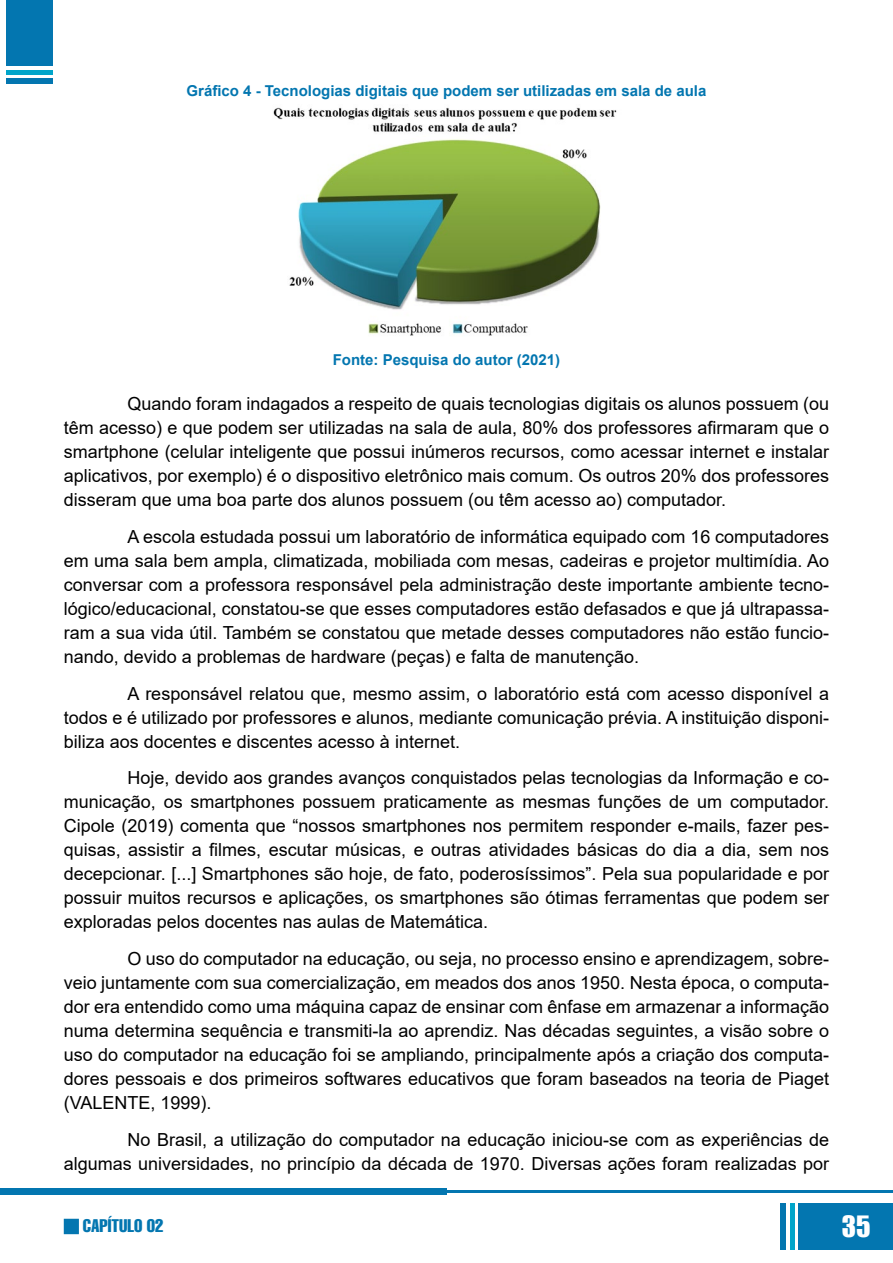
<style>
.page{position:relative;width:893px;height:1263px;background:#fff}
.page>*{position:absolute;margin:0;border:0;box-sizing:border-box;transform-origin:0 0}
.t1{font:27px "Impact";color:#fff}
.t2{font:18px/24px "Arial";color:#000;text-align:justify}
.t3{font:extra-condensed 18px "Helvetica";color:#0376b0}
.t4{font:700 15px "Arial";color:#0376b0}
</style>
<div class="page">
<div style="left:798px;top:1203px;width:95px;height:47px;background:#0376b0"></div>
<hr style="left:790px;top:1203px;width:4px;height:47px;background:#00a5ca">
<div style="left:780px;top:1203px;width:6px;height:47px;background:#0376b0"></div>
<div style="left:0;top:1188px;width:446px;height:7px;background:#0376b0"></div>
<hr style="left:446px;top:1191px;width:447px;height:2px;background:#0376b0">
<div style="left:6px;top:0;width:47px;height:66px;background:#0376b0"></div>
<div style="left:6px;top:70px;width:47px;height:5px;background:#00a5ca"></div>
<div style="left:6px;top:78px;width:47px;height:6px;background:#0376b0"></div>
<div style="left:64px;top:1219px;width:15px;height:15px;background:#0376b0;border:2px solid #0376b0"></div>
<img style="left:273px;top:107px;width:344px;height:229px">
<p class="t4" style="left:187px;top:80px;width:521px">Gráfico 4 - Tecnologias digitais que podem ser utilizadas em sala de aula</p>
<p class="t4" style="left:333px;top:349px;width:229px">Fonte: Pesquisa do autor (2021)</p>
<p class="t2" style="left:64px;top:392px;width:767px;text-indent:64px">Quando foram indagados a respeito de quais tecnologias digitais os alunos possuem (ou têm acesso) e que podem ser utilizadas na sala de aula, 80% dos professores afirmaram que o smartphone (celular inteligente que possui inúmeros recursos, como acessar internet e instalar aplicativos, por exemplo) é o dispositivo eletrônico mais comum. Os outros 20% dos professores disseram que uma boa parte dos alunos possuem (ou têm acesso ao) computador.</p>
<p class="t2" style="left:64px;top:524px;width:767px;text-indent:64px">A escola estudada possui um laboratório de informática equipado com 16 computadores em uma sala bem ampla, climatizada, mobiliada com mesas, cadeiras e projetor multimídia. Ao conversar com a professora responsável pela administração deste importante ambiente tecno&shy;lógico/educacional, constatou-se que esses computadores estão defasados e que já ultrapassa&shy;ram a sua vida útil. Também se constatou que metade desses computadores não estão funcio&shy;nando, devido a problemas de hardware (peças) e falta de manutenção.</p>
<p class="t2" style="left:64px;top:681px;width:767px;text-indent:64px">A responsável relatou que, mesmo assim, o laboratório está com acesso disponível a todos e é utilizado por professores e alunos, mediante comunicação prévia. A instituição disponi&shy;biliza aos docentes e discentes acesso à internet.</p>
<p class="t2" style="left:64px;top:766px;width:767px;text-indent:64px">Hoje, devido aos grandes avanços conquistados pelas tecnologias da Informação e co&shy;municação, os smartphones possuem praticamente as mesmas funções de um computador.<br>Cipole (2019) comenta que “nossos smartphones nos permitem responder e-mails, fazer pes&shy;quisas, assistir a filmes, escutar músicas, e outras atividades básicas do dia a dia, sem nos decepcionar. [...] Smartphones são hoje, de fato, poderosíssimos”. Pela sua popularidade e por possuir muitos recursos e aplicações, os smartphones são ótimas ferramentas que podem ser exploradas pelos docentes nas aulas de Matemática.</p>
<p class="t2" style="left:64px;top:947px;width:767px;text-indent:64px">O uso do computador na educação, ou seja, no processo ensino e aprendizagem, sobre&shy;veio juntamente com sua comercialização, em meados dos anos 1950. Nesta época, o computa&shy;dor era entendido como uma máquina capaz de ensinar com ênfase em armazenar a informação numa determina sequência e transmiti-la ao aprendiz. Nas décadas seguintes, a visão sobre o uso do computador na educação foi se ampliando, principalmente após a criação dos computa&shy;dores pessoais e dos primeiros softwares educativos que foram baseados na teoria de Piaget (VALENTE, 1999).</p>
<p class="t2" style="left:64px;top:1127px;width:767px;text-align:right">No Brasil, a utilização do computador na educação iniciou-se com as experiências de algumas universidades, no princípio da década de 1970. Diversas ações foram realizadas por</p>
<p class="t3" style="left:83px;top:1214px;width:82px">CAPÍTULO 02</p>
<h1 class="t1" style="left:842px;top:1206px;width:30px">35</h1>
</div>
